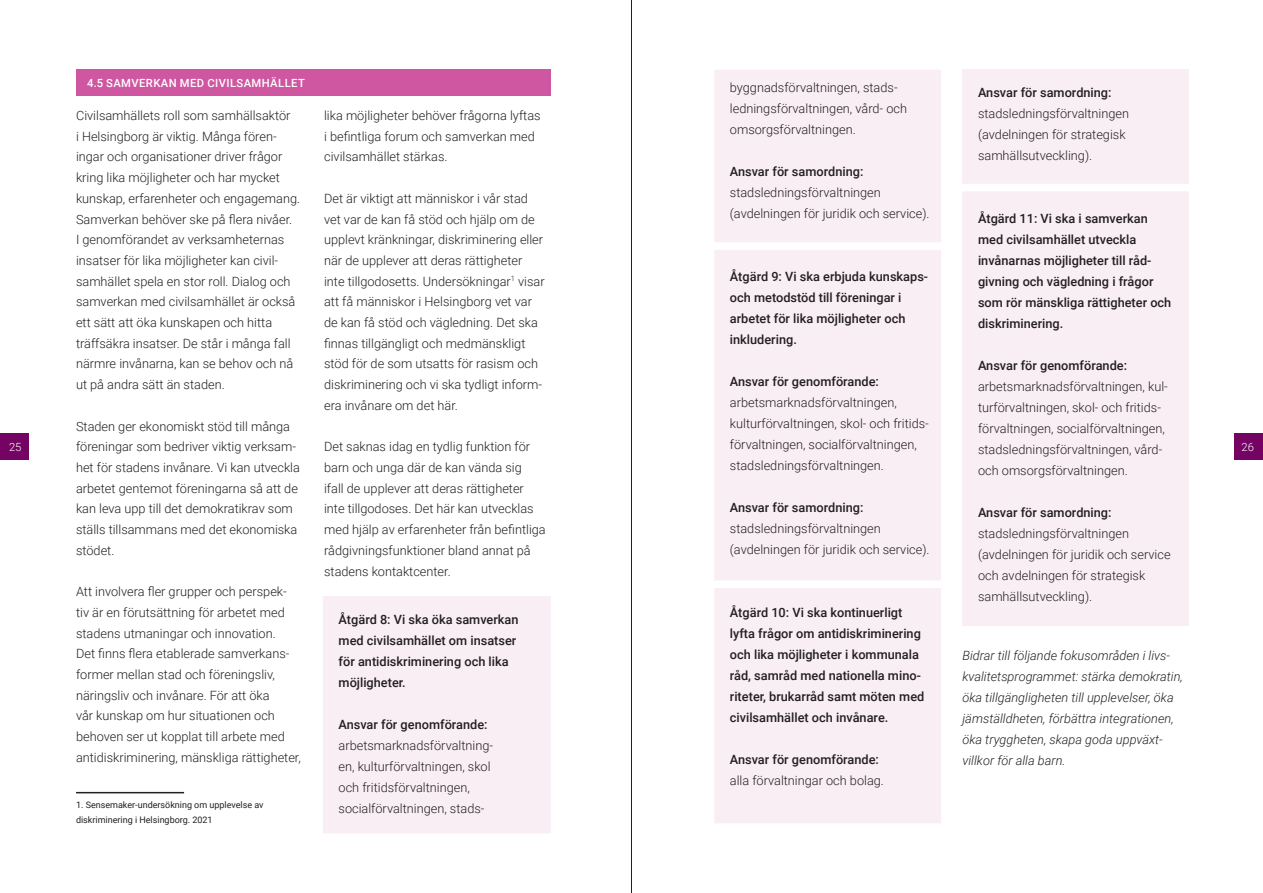
<style>
.page{position:relative;width:1263px;height:893px;background:#fff}
.page>*{position:absolute;margin:0;border:0;box-sizing:border-box;transform-origin:0 0}
.t1{font:300 12.75px/20.7px "Roboto";color:#231f20}
.t2{font:500 12.75px/21px "Roboto";color:#231f20}
.t3{font:italic 300 12.75px/21px "Roboto";color:#231f20}
.t4{font:500 11.25px "Roboto";letter-spacing:.035em;color:#fff}
.t5{font:300 11.25px "Roboto";color:#fff}
.t6{font:9px/15px "Roboto";color:#231f20}
</style>
<div class="page">
<hr style="left:76px;top:792px;width:108px;height:1px;background:#231f20">
<div style="left:323px;top:596px;width:228px;height:237px;background:#faeef5"></div>
<div style="left:76px;top:70px;width:475px;height:26px;background:#cf56a0"></div>
<div style="left:714px;top:70px;width:227px;height:753px;background:#faeef5"></div>
<div style="left:962px;top:70px;width:227px;height:556px;background:#faeef5"></div>
<div style="left:710px;top:242px;width:231px;height:8px;background:#fff"></div>
<div style="left:1234px;top:433px;width:29px;height:27px;background:#750364"></div>
<div style="left:0;top:433px;width:28px;height:27px;background:#750364"></div>
<hr style="left:631px;top:0;width:1px;height:893px;background:#231f20">
<div style="left:710px;top:580px;width:231px;height:8px;background:#fff"></div>
<div style="left:960px;top:184px;width:231px;height:7px;background:#fff"></div>
<p class="t4" style="left:87px;top:75px;width:219px">4.5 SAMVERKAN MED CIVILSAMHÄLLET</p>
<p class="t1" style="left:730px;top:77px;width:179px">byggnadsförvaltningen, stads&shy;ledningsförvaltningen, vård- och omsorgsförvaltningen.</p>
<p class="t2" style="left:730px;top:161px;width:135px">Ansvar för samordning:</p>
<p class="t1" style="left:730px;top:182px;width:201px">stadsledningsförvaltningen (avdelningen för juridik och service).</p>
<p class="t2" style="left:978px;top:81px;width:135px">Ansvar för samordning:</p>
<p class="t1" style="left:978px;top:102px;width:152px">stadsledningsförvaltningen (avdelningen för strategisk samhällsutveckling).</p>
<p class="t1" style="left:324px;top:105px;width:218px">lika möjligheter behöver frågorna lyftas i befintliga forum och samverkan med civilsamhället stärkas.</p>
<p class="t1" style="left:324px;top:188px;width:222px">Det är viktigt att människor i vår stad vet var de kan få stöd och hjälp om de upplevt kränkningar, diskriminering eller när de upplever att deras rättigheter inte tillgodosetts. Undersökningar<sup>1</sup> visar att få människor i Helsingborg vet var de kan få stöd och vägledning. Det ska finnas tillgängligt och medmänskligt stöd för de som utsatts för rasism och diskriminering och vi ska tydligt inform&shy;era invånare om det här.</p>
<p class="t1" style="left:324px;top:436px;width:223px">Det saknas idag en tydlig funktion för barn och unga där de kan vända sig<br>ifall de upplever att deras rättigheter inte tillgodoses. Det här kan utvecklas med hjälp av erfarenheter från befintliga rådgivningsfunktioner bland annat på stadens kontaktcenter.</p>
<p class="t1" style="left:76px;top:105px;width:226px">Civilsamhällets roll som samhällsaktör<br>i Helsingborg är viktig. Många fören&shy;ingar och organisationer driver frågor kring lika möjligheter och har mycket kunskap, erfarenheter och engagemang.<br>Samverkan behöver ske på flera nivåer.<br>I genomförandet av verksamheternas insatser för lika möjligheter kan civil&shy;samhället spela en stor roll. Dialog och samverkan med civilsamhället är också ett sätt att öka kunskapen och hitta träffsäkra insatser. De står i många fall närmre invånarna, kan se behov och nå ut på andra sätt än staden.</p>
<p class="t1" style="left:76px;top:415px;width:225px">Staden ger ekonomiskt stöd till många föreningar som bedriver viktig verksam&shy;het för stadens invånare. Vi kan utveckla arbetet gentemot föreningarna så att de kan leva upp till det demokratikrav som ställs tillsammans med det ekonomiska stödet.</p>
<p class="t1" style="left:76px;top:581px;width:226px">Att involvera fler grupper och perspek&shy;tiv är en förutsättning för arbetet med stadens utmaningar och innovation.<br>Det finns flera etablerade samverkans&shy;former mellan stad och föreningsliv, näringsliv och invånare. För att öka<br>vår kunskap om hur situationen och behoven ser ut kopplat till arbete med antidiskriminering, mänskliga rättigheter,</p>
<p class="t6" style="left:76px;top:797px;width:189px">1. Sensemaker-undersökning om upplevelse av diskriminering i Helsingborg. 2021</p>
<p class="t2" style="left:978px;top:207px;width:195px">Åtgärd 11: Vi ska i samverkan med civilsamhället utveckla invånarnas möjligheter till råd&shy;givning och vägledning i frågor som rör mänskliga rättigheter och diskriminering.</p>
<p class="t2" style="left:978px;top:354px;width:151px">Ansvar för genomförande:</p>
<p class="t1" style="left:978px;top:375px;width:191px">arbetsmarknadsförvaltningen, kul&shy;turförvaltningen, skol- och fritids&shy;förvaltningen, socialförvaltningen, stadsledningsförvaltningen, vård&shy;och omsorgsförvaltningen.</p>
<p class="t2" style="left:978px;top:501px;width:135px">Ansvar för samordning:</p>
<p class="t1" style="left:978px;top:522px;width:194px">stadsledningsförvaltningen (avdelningen för juridik och service och avdelningen för strategisk samhällsutveckling).</p>
<p class="t2" style="left:730px;top:266px;width:199px">Åtgärd 9: Vi ska erbjuda kunskaps&shy;och metodstöd till föreningar i arbetet för lika möjligheter och inkludering.</p>
<p class="t2" style="left:730px;top:371px;width:151px">Ansvar för genomförande:</p>
<p class="t1" style="left:730px;top:392px;width:201px">arbetsmarknadsförvaltningen, kulturförvaltningen, skol- och fritids&shy;förvaltningen, socialförvaltningen, stadsledningsförvaltningen.</p>
<p class="t2" style="left:730px;top:497px;width:135px">Ansvar för samordning:</p>
<p class="t1" style="left:730px;top:518px;width:201px">stadsledningsförvaltningen (avdelningen för juridik och service).</p>
<p class="t5" style="left:9px;top:439px;width:14px">25</p>
<p class="t5" style="left:1241px;top:439px;width:14px">26</p>
<p class="t2" style="left:730px;top:602px;width:196px">Åtgärd 10: Vi ska kontinuerligt lyfta frågor om antidiskriminering och lika möjligheter i kommunala råd, samråd med nationella mino&shy;riteter, brukarråd samt möten med civilsamhället och invånare.</p>
<p class="t2" style="left:730px;top:749px;width:151px">Ansvar för genomförande:</p>
<p class="t1" style="left:730px;top:770px;width:156px">alla förvaltningar och bolag.</p>
<p class="t2" style="left:339px;top:608px;width:182px">Åtgärd 8: Vi ska öka samverkan med civilsamhället om insatser för antidiskriminering och lika möjligheter.</p>
<p class="t2" style="left:339px;top:713px;width:151px">Ansvar för genomförande:</p>
<p class="t1" style="left:339px;top:734px;width:156px">arbetsmarknadsförvaltning&shy;en, kulturförvaltningen, skol och fritidsförvaltningen, socialförvaltningen, stads-</p>
<p class="t3" style="left:962px;top:645px;width:222px">Bidrar till följande fokusområden i livs&shy;kvalitetsprogrammet: stärka demokratin, öka tillgängligheten till upplevelser, öka jämställdheten, förbättra integrationen, öka tryggheten, skapa goda uppväxt&shy;villkor för alla barn.</p>
</div>
